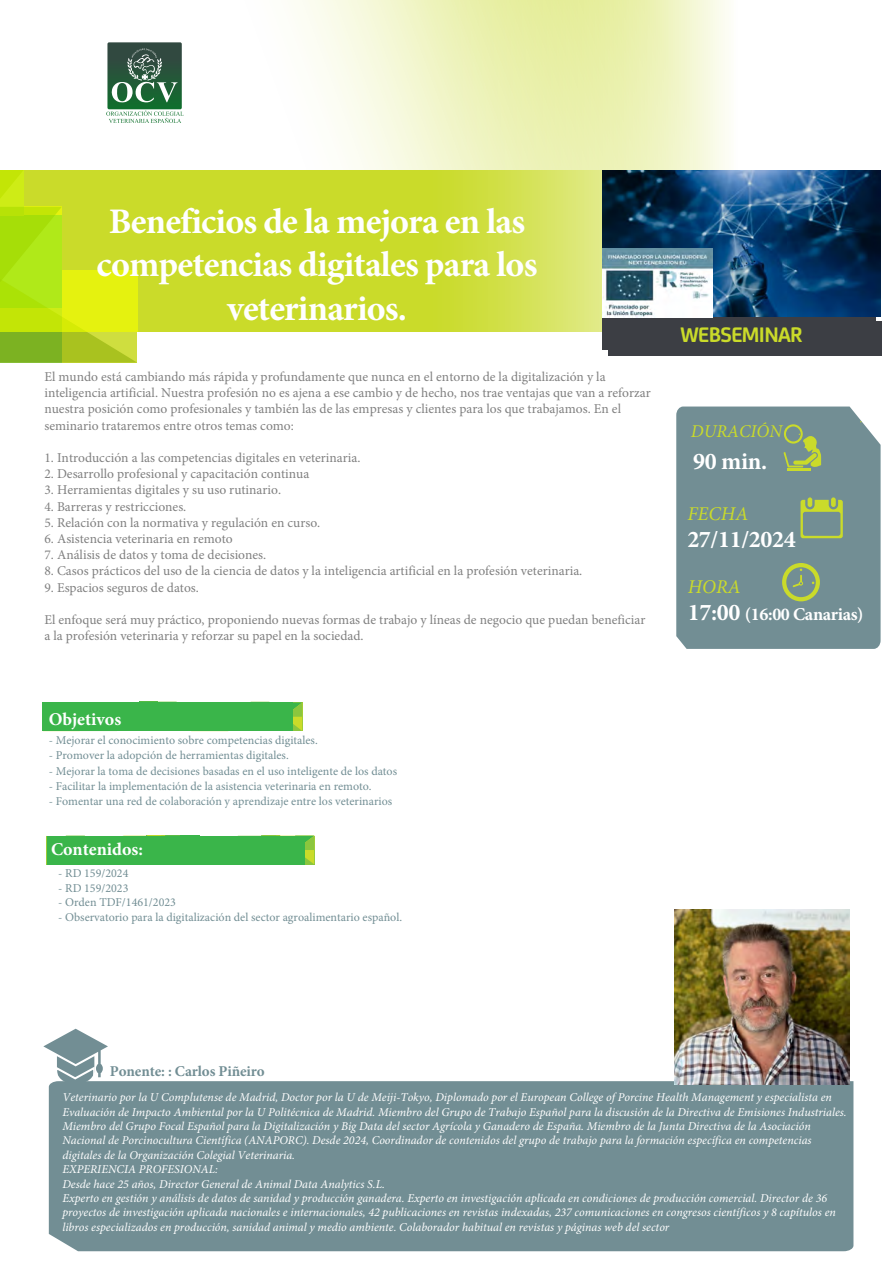
<style>
.page{position:relative;width:893px;height:1263px;background:#fff}
.page>*{position:absolute;margin:0;border:0;box-sizing:border-box;transform-origin:0 0}
.Titulo{font:700 36px/43.2px "Minion Pro";letter-spacing:-.025em;color:#fff;text-align:center}
.Datos{font:700 24px "Minion Pro";letter-spacing:-.015em;color:#fff}
.t1{font:700 22.5px "FS Joey";letter-spacing:-.03em;color:#cadb2a}
.Datos-2{font:italic 19.5px "Minion Pro";color:#cadb2a}
.t2{font:700 18px "Minion Pro";letter-spacing:-.02em;color:#fff}
.t3{font:700 18px "Minion Pro";color:#fff}
.Datos-3{font:italic 18px "Minion Pro";color:#cadb2a}
.t4{font:700 15px "Minion Pro";letter-spacing:-.005em;color:#728e94}
.t5{font:13.5px/16.2px "Minion Pro";color:#808080}
.t6{font:italic 12px/14.4px "Minion Pro";color:#fff}
.t7{font:12px "Minion Pro";color:#728e94}
.s1{font-size:24px}
</style>
<div class="page">
<div style="left:676px;top:406px;width:205px;height:243px;background:#728e94"></div>
<hr style="left:787px;top:468px;width:23px;height:2px;background:#cadb2a">
<svg style="left:783px;top:424px;width:38px;height:43px;background:#8ea771"></svg>
<div style="left:831px;top:497px;width:5px;height:10px;background:#cadb2a;border-radius:2px"></div>
<svg style="left:800px;top:500px;width:43px;height:38px;background:#92aa6c"></svg>
<div style="left:0;top:0;width:893px;height:331px;background:#cadb2a"></div>
<svg style="left:0;top:0;width:419px;height:170px;background:#fcfdf7"></svg>
<svg style="left:0;top:170px;width:137px;height:193px"></svg>
<svg style="left:419px;top:0;width:474px;height:356px;background:#eaf0b3"></svg>
<svg style="left:106px;top:42px;width:78px;height:81px;background:#638872"></svg>
<svg style="left:43px;top:1029px;width:65px;height:69px"></svg>
<div style="left:49px;top:1081px;width:804px;height:170px;background:#728e94"></div>
<svg style="left:782px;top:563px;width:38px;height:38px"></svg>
<div style="left:602px;top:315px;width:273px;height:34px;background:#3c3e44"></div>
<div style="left:608px;top:321px;width:273px;height:34px;background:#3c3e44"></div>
<svg style="left:293px;top:702px;width:9px;height:29px"></svg>
<div style="left:43px;top:702px;width:250px;height:29px;background:#3ab54a"></div>
<svg style="left:65px;top:835px;width:120px;height:1px"></svg>
<svg style="left:238px;top:835px;width:76px;height:29px"></svg>
<div style="left:47px;top:836px;width:258px;height:28px;background:#3ab54a"></div>
<img style="left:602px;top:171px;width:278px;height:146px">
<img style="left:602px;top:249px;width:111px;height:68px">
<img style="left:675px;top:910px;width:174px;height:174px">
<p class="Titulo" style="left:97px;top:200px;width:442px">Beneficios de la mejora en las competencias digitales para los veterinarios.</p>
<p class="t5" style="left:44px;top:369px;width:608px">El mundo está cambiando más rápida y profundamente que nunca en el entorno de la digitalización y la inteligencia artificial. Nuestra profesión no es ajena a ese cambio y de hecho, nos trae ventajas que van a reforzar nuestra posición como profesionales y también las de las empresas y clientes para los que trabajamos. En el seminario trataremos entre otros temas como:</p>
<p class="t5" style="left:44px;top:450px;width:318px">1. Introducción a las competencias digitales en veterinaria.</p>
<p class="t5" style="left:44px;top:466px;width:266px">2. Desarrollo profesional y capacitación continua</p>
<p class="t5" style="left:44px;top:482px;width:238px">3. Herramientas digitales y su uso rutinario.</p>
<p class="t5" style="left:44px;top:498px;width:143px">4. Barreras y restricciones.</p>
<p class="t5" style="left:44px;top:514px;width:277px">5. Relación con la normativa y regulación en curso.</p>
<p class="t5" style="left:44px;top:531px;width:190px">6. Asistencia veterinaria en remoto</p>
<p class="t5" style="left:44px;top:547px;width:223px">7. Análisis de datos y toma de decisiones.</p>
<p class="t5" style="left:44px;top:563px;width:539px">8. Casos prácticos del uso de la ciencia de datos y la inteligencia artificial en la profesión veterinaria.</p>
<p class="t5" style="left:44px;top:579px;width:156px">9. Espacios seguros de datos.</p>
<p class="t5" style="left:44px;top:612px;width:602px">El enfoque será muy práctico, proponiendo nuevas formas de trabajo y líneas de negocio que puedan beneficiar a la profesión veterinaria y reforzar su papel en la sociedad.</p>
<h3 class="t3" style="left:49px;top:707px;width:74px">Objetivos</h3>
<p class="t7" style="left:49px;top:732px;width:271px">- Mejorar el conocimiento sobre competencias digitales.</p>
<p class="t7" style="left:49px;top:747px;width:242px">- Promover la adopción de herramientas digitales.</p>
<p class="t7" style="left:49px;top:763px;width:350px">- Mejorar la toma de decisiones basadas en el uso inteligente de los datos</p>
<p class="t7" style="left:49px;top:778px;width:324px">- Facilitar la implementación de la asistencia veterinaria en remoto.</p>
<p class="t7" style="left:49px;top:793px;width:345px">- Fomentar una red de colaboración y aprendizaje entre los veterinarios</p>
<h3 class="t3" style="left:51px;top:837px;width:94px">Contenidos:</h3>
<p class="t7" style="left:58px;top:866px;width:72px">- RD 159/2024</p>
<p class="t7" style="left:58px;top:880px;width:72px">- RD 159/2023</p>
<p class="t7" style="left:58px;top:894px;width:119px">- Orden TDF/1461/2023</p>
<p class="t7" style="left:58px;top:909px;width:345px">- Observatorio para la digitalización del sector agroalimentario español.</p>
<h3 class="t1" style="left:681px;top:318px;width:124px">WEBSEMINAR</h3>
<p class="Datos-3" style="left:691px;top:419px;width:93px">DURACIÓN</p>
<p class="Datos" style="left:693px;top:444px;width:76px">90 min.</p>
<p class="Datos-2" style="left:687px;top:501px;width:62px">FECHA</p>
<p class="Datos" style="left:687px;top:522px;width:110px">27/11/2024</p>
<h3 class="Datos-2" style="left:688px;top:574px;width:54px">HORA</h3>
<h3 class="t2" style="left:688px;top:601px;width:177px"><span class="s1">17:00</span> (16:00 Canarias)</h3>
<p class="t4" style="left:110px;top:1061px;width:156px">Ponente: : Carlos Piñeiro</p>
<p class="t6" style="left:62px;top:1090px;width:786px">Veterinario por la U Complutense de Madrid, Doctor por la U de Meiji-Tokyo, Diplomado por el European College of Porcine Health Management y especialista en Evaluación de Impacto Ambiental por la U Politécnica de Madrid. Miembro del Grupo de Trabajo Español para la discusión de la Directiva de Emisiones Industriales.<br>Miembro del Grupo Focal Español para la Digitalización y Big Data del sector Agrícola y Ganadero de España. Miembro de la Junta Directiva de la Asociación Nacional de Porcinocultura Científica (ANAPORC). Desde 2024, Coordinador de contenidos del grupo de trabajo para la formación específica en competencias digitales de la Organización Colegial Veterinaria.<br>EXPERIENCIA PROFESIONAL:<br>Desde hace 25 años, Director General de Animal Data Analytics S.L.<br>Experto en gestión y análisis de datos de sanidad y producción ganadera. Experto en investigación aplicada en condiciones de producción comercial. Director de 36 proyectos de investigación aplicada nacionales e internacionales, 42 publicaciones en revistas indexadas, 237 comunicaciones en congresos científicos y 8 capítulos en libros especializados en producción, sanidad animal y medio ambiente. Colaborador habitual en revistas y páginas web del sector</p>
</div>
